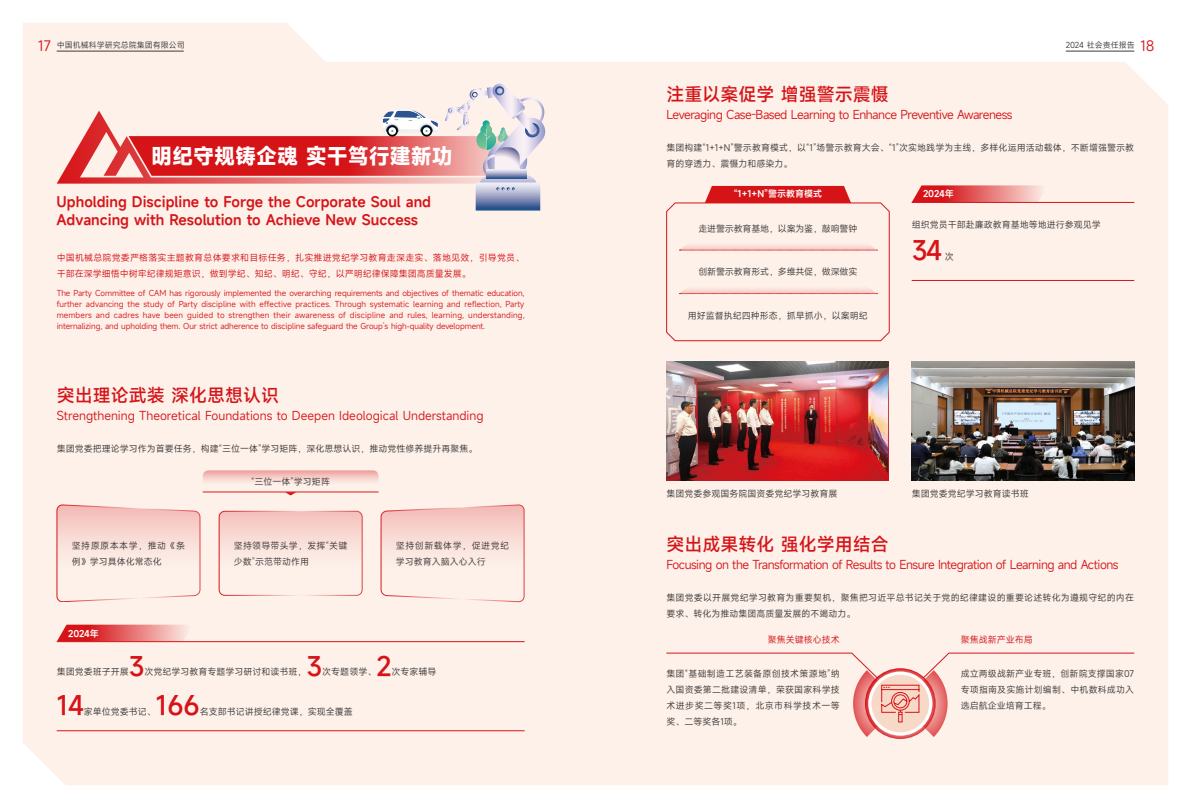
<style>
.page{position:relative;width:1191px;height:808px;background:#fff}
.page>*{position:absolute;margin:0;border:0;box-sizing:border-box;transform-origin:0 0}
.t1{font:500 26px "Mi Sans";color:#d61418}
.t2{font:700 21px "Mi Sans";color:#fff}
.t3{font:500 18px "Mi Sans";color:#d61418}
.t4{font:600 14px/18px "Mi Sans";color:#d61418}
.t5{font:12px "Mi Sans";letter-spacing:-.04em;color:#d61418}
.t6{font:12px "Mi Sans";color:#d61418}
.t7{font:9px/16px "Mi Sans";color:#3e3a39;text-align:justify}
.t8{font:9px/16px "Mi Sans";letter-spacing:.02em;color:#d61418}
.t9{font:9px/16px "Mi Sans";letter-spacing:.02em;color:#3e3a39}
.t10{font:9px/16px "Mi Sans";letter-spacing:.025em;color:#3e3a39}
.t11{font:9px "Mi Sans";letter-spacing:-.02em;color:#3e3a39}
.t12{font:600 9px "Mi Sans";color:#fff}
.t13{font:9px "Mi Sans";color:#d61418}
.t14{font:8px/11px "Mi Sans";letter-spacing:-.01em;color:#d61418;text-align:justify}
.t15{font:8px "Mi Sans";color:#3e3a39}
.s1{font-size:14px;color:#d61418}
</style>
<div class="page">
<div style="left:23px;top:23px;width:1145px;height:762px;background:#fdf1ea"></div>
<hr style="left:911px;top:280px;width:223px;height:1px;background:#d61418">
<svg style="left:911px;top:185px;width:137px;height:17px;background:#e67574"></svg>
<hr style="left:911px;top:202px;width:223px;height:1px;background:#d61418">
<svg style="left:57px;top:625px;width:136px;height:16px;background:#e67271"></svg>
<hr style="left:57px;top:641px;width:467px;height:1px;background:#d61418">
<hr style="left:57px;top:730px;width:467px;height:1px;background:#d61418">
<svg style="left:203px;top:470px;width:175px;height:32px;background:#f9dcd6"></svg>
<div style="left:219px;top:511px;width:143px;height:84px;background:linear-gradient(to bottom,#f5c8c3,#fffbf4);border-radius:6px"></div>
<svg style="left:56px;top:504px;width:144px;height:98px;background:#f9ded8"></svg>
<div style="left:219px;top:511px;width:143px;height:85px;border:1px solid #d61418;border-radius:6px"></div>
<svg style="left:380px;top:505px;width:144px;height:97px;background:#f9dfd9"></svg>
<hr style="left:203px;top:492px;width:175px;height:1px;background:#d61418">
<svg style="left:285px;top:492px;width:11px;height:3px"></svg>
<svg style="left:666px;top:652px;width:468px;height:85px;background:#fae3dc"></svg>
<img style="left:911px;top:361px;width:223px;height:119px">
<img style="left:666px;top:361px;width:223px;height:119px">
<svg style="left:666px;top:186px;width:223px;height:155px;background:#f9dbd5"></svg>
<svg style="left:57px;top:84px;width:488px;height:127px;background:#eab6b5"></svg>
<hr style="left:57px;top:51px;width:127px;height:1px;background:#3e3a39">
<hr style="left:1065px;top:51px;width:69px;height:1px;background:#3e3a39">
<p class="t15" style="left:38px;top:39px;width:148px"><span class="s1">17</span> 中国机械科学研究总院集团有限公司</p>
<p class="t15" style="left:1065px;top:39px;width:90px">2024 社会责任报告 <span class="s1">18</span></p>
<h3 class="t3" style="left:666px;top:82px;width:224px">注重以案促学 增强警示震慑</h3>
<h2 class="t2" style="left:151px;top:142px;width:303px">明纪守规铸企魂 实干笃行建新功</h2>
<h3 class="t4" style="left:57px;top:193px;width:376px">Upholding Discipline to Forge the Corporate Soul and<br>Advancing with Resolution to Achieve New Success</h3>
<p class="t8" style="left:57px;top:249px;width:469px">中国机械总院党委严格落实主题教育总体要求和目标任务，扎实推进党纪学习教育走深走实、落地见效，引导党员、干部在深学细悟中树牢纪律规矩意识，做到学纪、知纪、明纪、守纪，以严明纪律保障集团高质量发展。</p>
<p class="t14" style="left:57px;top:287px;width:469px">The Party Committee of CAM has rigorously implemented the overarching requirements and objectives of thematic education, further advancing the study of Party discipline with effective practices. Through systematic learning and reflection, Party members and cadres have been guided to strengthen their awareness of discipline and rules, learning, understanding, internalizing, and upholding them. Our strict adherence to discipline safeguard the Group’s high-quality development.</p>
<h3 class="t3" style="left:57px;top:383px;width:224px">突出理论武装 深化思想认识</h3>
<h3 class="t6" style="left:57px;top:408px;width:428px">Strengthening Theoretical Foundations to Deepen Ideological Understanding</h3>
<p class="t7" style="left:57px;top:441px;width:422px">集团党委把理论学习作为首要任务，构建“三位一体”学习矩阵，深化思想认识，推动党性修养提升再聚焦。</p>
<p class="t7" style="left:251px;top:474px;width:80px">“三位一体”学习矩阵</p>
<p class="t10" style="left:72px;top:537px;width:115px">坚持原原本本学，推动《条例》学习具体化常态化</p>
<p class="t9" style="left:234px;top:537px;width:115px">坚持领导带头学，发挥“关键少数”示范带动作用</p>
<p class="t10" style="left:396px;top:537px;width:115px">坚持创新载体学，促进党纪学习教育入脑入心入行</p>
<p class="t12" style="left:68px;top:627px;width:32px">2024年</p>
<p class="t7" style="left:57px;top:664px;width:73px">集团党委班子开展</p>
<h1 class="t1" style="left:129px;top:649px;width:17px">3</h1>
<p class="t7" style="left:144px;top:664px;width:164px">次党纪学习教育专题学习研讨和读书班，</p>
<h1 class="t1" style="left:306px;top:649px;width:17px">3</h1>
<p class="t7" style="left:322px;top:664px;width:55px">次专题领学、</p>
<h1 class="t1" style="left:376px;top:649px;width:17px">2</h1>
<p class="t7" style="left:391px;top:664px;width:46px">次专家辅导</p>
<h1 class="t1" style="left:57px;top:688px;width:29px">14</h1>
<p class="t7" style="left:84px;top:703px;width:73px">家单位党委书记、</p>
<h1 class="t1" style="left:156px;top:688px;width:45px">166</h1>
<p class="t7" style="left:200px;top:703px;width:154px">名支部书记讲授纪律党课，实现全覆盖</p>
<h3 class="t5" style="left:666px;top:107px;width:347px">Leveraging Case-Based Learning to Enhance Preventive Awareness</h3>
<p class="t7" style="left:666px;top:140px;width:469px">集团构建“1+1+N”警示教育模式，以“1”场警示教育大会、“1”次实地践学为主线，多样化运用活动载体，不断增强警示教育的穿透力、震慑力和感染力。</p>
<p class="t12" style="left:733px;top:188px;width:90px">“1+1+N”警示教育模式</p>
<p class="t11" style="left:698px;top:222px;width:160px">走进警示教育基地，以案为鉴，敲响警钟</p>
<p class="t11" style="left:698px;top:266px;width:160px">创新警示教育形式，多维共促，做深做实</p>
<p class="t7" style="left:688px;top:307px;width:181px">用好监督执纪四种形态，抓早抓小，以案明纪</p>
<p class="t12" style="left:923px;top:188px;width:32px">2024年</p>
<p class="t7" style="left:911px;top:216px;width:191px">组织党员干部赴廉政教育基地等地进行参观见学</p>
<h1 class="t1" style="left:911px;top:233px;width:32px">34</h1>
<p class="t7" style="left:945px;top:249px;width:10px">次</p>
<p class="t7" style="left:666px;top:486px;width:172px">集团党委参观国务院国资委党纪学习教育展</p>
<p class="t7" style="left:911px;top:486px;width:118px">集团党委党纪学习教育读书班</p>
<h3 class="t3" style="left:666px;top:532px;width:224px">突出成果转化 强化学用结合</h3>
<h3 class="t5" style="left:666px;top:557px;width:453px">Focusing on the Transformation of Results to Ensure Integration of Learning and Actions</h3>
<p class="t9" style="left:666px;top:590px;width:469px">集团党委以开展党纪学习教育为重要契机，聚焦把习近平总书记关于党的纪律建设的重要论述转化为遵规守纪的内在要求、转化为推动集团高质量发展的不竭动力。</p>
<p class="t13" style="left:768px;top:634px;width:73px">聚焦关键核心技术</p>
<p class="t13" style="left:960px;top:634px;width:73px">聚焦战新产业布局</p>
<p class="t7" style="left:666px;top:666px;width:175px">集团“基础制造工艺装备原创技术策源地”纳入国资委第二批建设清单，荣获国家科学技术进步奖二等奖1项，北京市科学技术一等奖、二等奖各1项。</p>
<p class="t7" style="left:960px;top:666px;width:175px">成立两级战新产业专班，创新院支撑国家07专项指南及实施计划编制、中机数科成功入选启航企业培育工程。</p>
</div>
